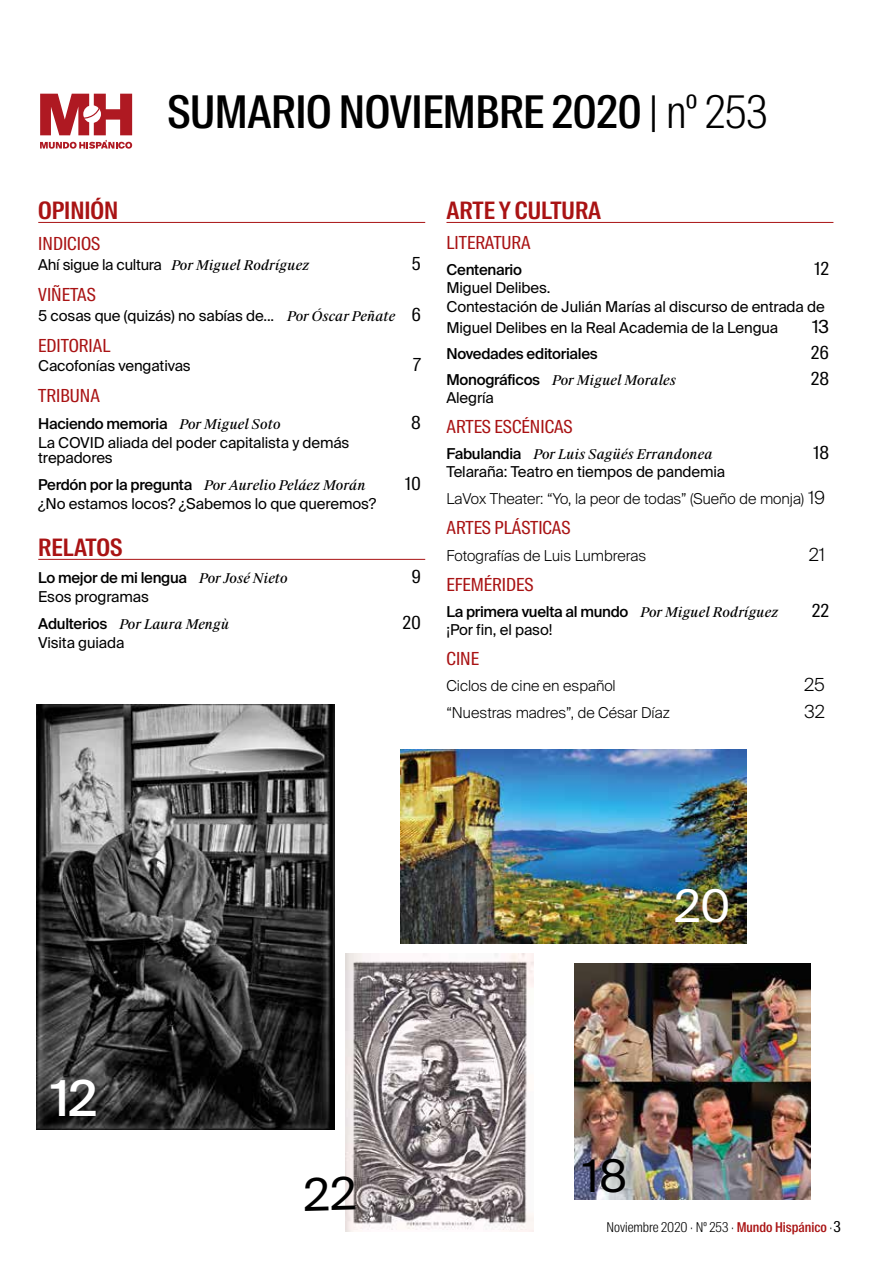
<style>
.page{position:relative;width:893px;height:1263px;background:#fff}
.page>*{position:absolute;margin:0;border:0;box-sizing:border-box;transform-origin:0 0}
.t1{font:500 49.5px "Suisse Intl";color:#fff}
.t2{font:500 45px "Suisse Intl Cond";letter-spacing:-.01em;color:#000}
.t3{font:45px "Suisse Intl";color:#fff}
.t4{font:45px "Suisse Intl";color:#000}
.t5{font:600 24px "Suisse Intl Cond";color:#a91314}
.t6{font:18px "Suisse Intl Cond";color:#a91314}
.t7{font:18px "Suisse Intl Cond";color:#000}
.t8{font:300 18px "Suisse Intl";color:#000}
.t9{font:18px "Suisse Intl";color:#000}
.t10{font:15px/14.7px "Suisse Intl";letter-spacing:-.01em;color:#000}
.t11{font:300 15px/26.7px "Suisse Intl";color:#000}
.t12{font:500 15px "Suisse Intl";letter-spacing:-.02em;color:#000}
.t13{font:italic 13.5px "Suisse Works";color:#000}
.t14{font:300 13.5px "Suisse Intl Cond";color:#000}
.s1{font-weight:300}
.s2{font-family:"Suisse Intl";font-style:normal;font-size:15px}
.s3{font-family:"Suisse Works";font-style:italic;font-size:13.5px}
.s4{font-family:"Suisse Intl Cond";font-size:18px}
.s5{font-family:"Suisse Works";font-weight:400;font-style:italic;font-size:13.5px}
.s6{font-family:"Suisse Intl";font-weight:500;font-style:normal;font-size:15px}
.s7{font-weight:400}
.s8{font-size:18px}
.s9{font-weight:500;color:#a91314}
.s10{font-weight:400;font-size:15px}
</style>
<div class="page">
<svg style="left:40px;top:94px;width:92px;height:55px"></svg>
<hr style="left:38px;top:222px;width:387px;height:1px;background:#a91314">
<hr style="left:38px;top:559px;width:387px;height:1px;background:#a91314">
<hr style="left:446px;top:222px;width:387px;height:1px;background:#a91314">
<img style="left:36px;top:704px;width:299px;height:425px">
<img style="left:574px;top:964px;width:236px;height:236px">
<img style="left:401px;top:749px;width:345px;height:194px">
<img style="left:345px;top:954px;width:189px;height:278px">
<svg style="left:345px;top:1176px;width:10px;height:34px"></svg>
<h2 class="t2" style="left:168px;top:86px;width:602px">SUMARIO NOVIEMBRE 2020 <span class="s1">| nº 253</span></h2>
<h3 class="t5" style="left:38px;top:197px;width:82px">OPINIÓN</h3>
<p class="t6" style="left:38px;top:234px;width:64px">INDICIOS</p>
<p class="t13" style="left:38px;top:256px;width:273px"><span class="s2">Ahí sigue la cultura</span> Por Miguel Rodríguez</p>
<p class="t7" style="left:412px;top:253px;width:11px">5</p>
<p class="t6" style="left:38px;top:284px;width:59px">VIÑETAS</p>
<p class="t10" style="left:38px;top:308px;width:384px">5 cosas que (quizás) no sabías de... <span class="s3">Por Óscar Peñate</span> <span class="s4">6</span></p>
<p class="t6" style="left:38px;top:335px;width:74px">EDITORIAL</p>
<p class="t10" style="left:38px;top:358px;width:154px">Cacofonías vengativas</p>
<p class="t7" style="left:413px;top:354px;width:9px">7</p>
<p class="t6" style="left:38px;top:385px;width:63px">TRIBUNA</p>
<p class="t12" style="left:38px;top:415px;width:244px">Haciendo memoria <span class="s5">Por Miguel Soto</span></p>
<p class="t7" style="left:411px;top:412px;width:11px">8</p>
<p class="t10" style="left:38px;top:436px;width:313px">La COVID aliada del poder capitalista y demás trepadores</p>
<p class="t13" style="left:38px;top:477px;width:329px"><span class="s6">Perdón por la pregunta</span> Por Aurelio Peláez Morán</p>
<p class="t7" style="left:405px;top:473px;width:17px">10</p>
<p class="t10" style="left:38px;top:496px;width:340px">¿No estamos locos? ¿Sabemos lo que queremos?</p>
<h3 class="t5" style="left:38px;top:534px;width:86px">RELATOS</h3>
<p class="t12" style="left:38px;top:569px;width:251px">Lo mejor de mi lengua <span class="s5">Por José Nieto</span></p>
<p class="t7" style="left:411px;top:566px;width:11px">9</p>
<p class="t10" style="left:38px;top:589px;width:112px">Esos programas</p>
<p class="t13" style="left:38px;top:616px;width:192px"><span class="s6">Adulterios</span> Por Laura Mengù</p>
<p class="t7" style="left:402px;top:612px;width:20px">20</p>
<p class="t10" style="left:38px;top:635px;width:88px">Visita guiada</p>
<h3 class="t5" style="left:446px;top:197px;width:156px">ARTE Y CULTURA</h3>
<p class="t6" style="left:446px;top:232px;width:86px">LITERATURA</p>
<p class="t12" style="left:446px;top:261px;width:77px">Centenario</p>
<p class="t7" style="left:815px;top:258px;width:16px">12</p>
<p class="t10" style="left:446px;top:279px;width:380px;line-height:18.3px">Miguel Delibes.<br>Contestación de Julián Marías al discurso de entrada de</p>
<p class="t10" style="left:446px;top:321px;width:333px">Miguel Delibes en la Real Academia de la Lengua</p>
<p class="t9" style="left:812px;top:316px;width:19px">13</p>
<p class="t12" style="left:446px;top:345px;width:153px">Novedades editoriales</p>
<p class="t7" style="left:811px;top:342px;width:20px">26</p>
<p class="t13" style="left:446px;top:371px;width:231px"><span class="s6">Monográficos</span> Por Miguel Morales</p>
<p class="t7" style="left:811px;top:368px;width:20px">28</p>
<p class="t10" style="left:446px;top:390px;width:49px">Alegría</p>
<p class="t6" style="left:446px;top:416px;width:128px">ARTES ESCÉNICAS</p>
<p class="t13" style="left:446px;top:446px;width:268px"><span class="s6">Fabulandia</span> Por Luis Sagüés Errandonea</p>
<p class="t7" style="left:814px;top:442px;width:17px">18</p>
<p class="t11" style="left:446px;top:459px;width:380px"><span class="s7">Telaraña: Teatro en tiempos de pandemia<br></span>LaVox Theater: “Yo, la peor de todas” (Sueño de monja) <span class="s8">19</span></p>
<p class="t6" style="left:446px;top:517px;width:126px">ARTES PLÁSTICAS</p>
<p class="t11" style="left:446px;top:542px;width:201px">Fotografías de Luis Lumbreras</p>
<p class="t8" style="left:809px;top:544px;width:18px">21</p>
<p class="t6" style="left:446px;top:574px;width:89px">EFEMÉRIDES</p>
<p class="t12" style="left:446px;top:603px;width:333px">La primera vuelta al mundo <span class="s5">Por Miguel Rodríguez</span></p>
<p class="t7" style="left:812px;top:600px;width:19px">22</p>
<p class="t10" style="left:446px;top:622px;width:107px">¡Por fin, el paso!</p>
<p class="t6" style="left:446px;top:648px;width:34px">CINE</p>
<p class="t11" style="left:446px;top:673px;width:171px">Ciclos de cine en español</p>
<p class="t8" style="left:804px;top:675px;width:22px">25</p>
<p class="t11" style="left:446px;top:699px;width:225px">“Nuestras madres”, de César Díaz</p>
<p class="t8" style="left:804px;top:701px;width:22px">32</p>
<h1 class="t1" style="left:51px;top:1070px;width:48px">12</h1>
<h2 class="t3" style="left:674px;top:880px;width:58px">20</h2>
<h2 class="t4" style="left:583px;top:1150px;width:46px">18</h2>
<p class="t14" style="left:606px;top:1219px;width:236px">Noviembre 2020 · Nº 253 · <span class="s9">Mundo Hispánico</span> ·<span class="s10">3</span></p>
</div>
